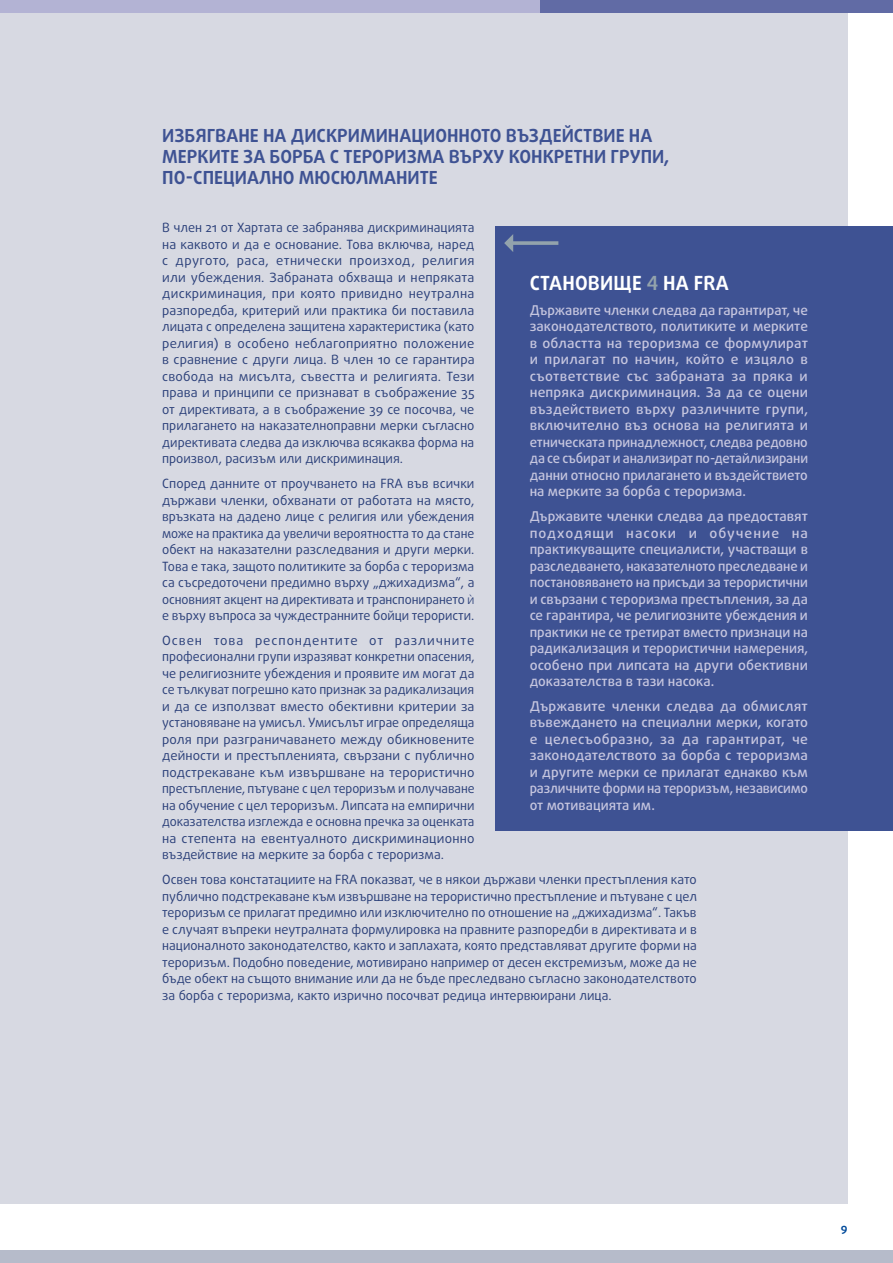
<style>
.page{position:relative;width:893px;height:1263px;background:#fff}
.page>*{position:absolute;margin:0;border:0;box-sizing:border-box;transform-origin:0 0}
.FRA_op_title{font:700 19.5px "Daxline Pro";letter-spacing:.01em;color:#fff}
.title_0_right{font:700 18px/21px "Daxline Pro";color:#3e5293}
.Opinions-text{font:500 13.5px/16.5px "Daxline Pro";letter-spacing:-.005em;color:#c6c6df;text-align:justify}
.body_op_right{font:12.75px/16.5px "Daxline Pro";color:#2a3f79;text-align:justify}
.t1{font:700 11.25px "Daxline Pro";color:#004a9a}
.s1{font-family:"Helvetica";font-weight:300}
.s2{color:#93a3ac}
</style>
<div class="page">
<div style="left:0;top:0;width:848px;height:1204px;background:#d7d9e2"></div>
<div style="left:0;top:0;width:808px;height:13px;background:#b3b3d4"></div>
<div style="left:0;top:1250px;width:893px;height:13px;background:#b6bbca"></div>
<div style="left:540px;top:0;width:353px;height:13px;background:#616ba5"></div>
<div style="left:496px;top:226px;width:397px;height:605px;background:#3e5293"></div>
<svg style="left:504px;top:234px;width:54px;height:18px"></svg>
<h2 class="title_0_right" style="left:162px;top:125px;width:508px">ИЗБЯГВАНЕ НА ДИСКРИМИНАЦИОННОТО ВЪЗДЕЙСТВИЕ НА<br>МЕРКИТЕ ЗА БОРБА С ТЕРОРИЗМА ВЪРХУ КОНКРЕТНИ ГРУПИ,<br>ПО-СПЕЦИАЛНО МЮСЮЛМАНИТЕ</h2>
<p class="body_op_right" style="left:162px;top:220px;width:314px">В член 21 от Хартата се забранява дискриминацията на каквото и да е основание. Това включва, наред с другото, раса, етнически произход, религия или убеждения. Забраната обхваща и непряката дискриминация, при която привидно неутрална разпоредба, критерий или практика би поставила лицата с определена защитена характеристика (като религия) в особено неблагоприятно положение в сравнение с други лица. В член 10 се гарантира свобода на мисълта, съвестта и религията. Тези права и принципи се признават в съображение 35 от директивата, а в съображение 39 се посочва, че прилагането на наказателноправни мерки съгласно директивата следва да изключва всякаква форма на произвол, расизъм или дискриминация.</p>
<p class="body_op_right" style="left:162px;top:475px;width:314px">Според данните от проучването на FRA във всички държави членки, обхванати от работата на място, връзката на дадено лице с религия или убеждения може на практика да увеличи вероятността то да стане обект на наказателни разследвания и други мерки.<br>Това е така, защото политиките за борба с тероризма са съсредоточени предимно върху „джихадизма“, а основният акцент на директивата и транспонирането <span class="s1">ѝ </span>е върху въпроса за чуждестранните бойци терористи.</p>
<p class="body_op_right" style="left:162px;top:632px;width:314px">Освен това респондентите от различните професионални групи изразяват конкретни опасения, че религиозните убеждения и проявите им могат да се тълкуват погрешно като признак за радикализация и да се използват вместо обективни критерии за установяване на умисъл. Умисълът играе определяща роля при разграничаването между обикновените дейности и престъпленията, свързани с публично подстрекаване към извършване на терористично престъпление, пътуване с цел тероризъм и получаване на обучение с цел тероризъм. Липсата на емпирични доказателства изглежда е основна пречка за оценката на степента на евентуалното дискриминационно въздействие на мерките за борба с тероризма.</p>
<p class="body_op_right" style="left:162px;top:871px;width:536px">Освен това констатациите на FRA показват, че в някои държави членки престъпления като публично подстрекаване към извършване на терористично престъпление и пътуване с цел тероризъм се прилагат предимно или изключително по отношение на „джихадизма“. Такъв е случаят въпреки неутралната формулировка на правните разпоредби в директивата и в националното законодателство, както и заплахата, която представляват другите форми на тероризъм. Подобно поведение, мотивирано например от десен екстремизъм, може да не бъде обект на същото внимание или да не бъде преследвано съгласно законодателството за борба с тероризма, както изрично посочват редица интервюирани лица.</p>
<h3 class="FRA_op_title" style="left:530px;top:270px;width:200px">СТАНОВИЩЕ <span class="s2">4</span> НА FRA</h3>
<p class="Opinions-text" style="left:530px;top:302px;width:280px">Държавите членки следва да гарантират, че законодателството, политиките и мерките в областта на тероризма се формулират и прилагат по начин, който е изцяло в съответствие със забраната за пряка и непряка дискриминация. За да се оцени въздействието върху различните групи, включително въз основа на религията и етническата принадлежност, следва редовно да се събират и анализират по-детайлизирани данни относно прилагането и въздействието на мерките за борба с тероризма.</p>
<p class="Opinions-text" style="left:530px;top:508px;width:280px">Държавите членки следва да предоставят подходящи насоки и обучение на практикуващите специалисти, участващи в разследването, наказателното преследване и постановяването на присъди за терористични и свързани с тероризма престъпления, за да се гарантира, че религиозните убеждения и практики не се третират вместо признаци на радикализация и терористични намерения, особено при липсата на други обективни доказателства в тази насока.</p>
<p class="Opinions-text" style="left:530px;top:698px;width:280px">Държавите членки следва да обмислят въвеждането на специални мерки, когато е целесъобразно, за да гарантират, че законодателството за борба с тероризма и другите мерки се прилагат еднакво към различните форми на тероризъм, независимо от мотивацията им.</p>
<p class="t1" style="left:841px;top:1222px;width:8px">9</p>
</div>
